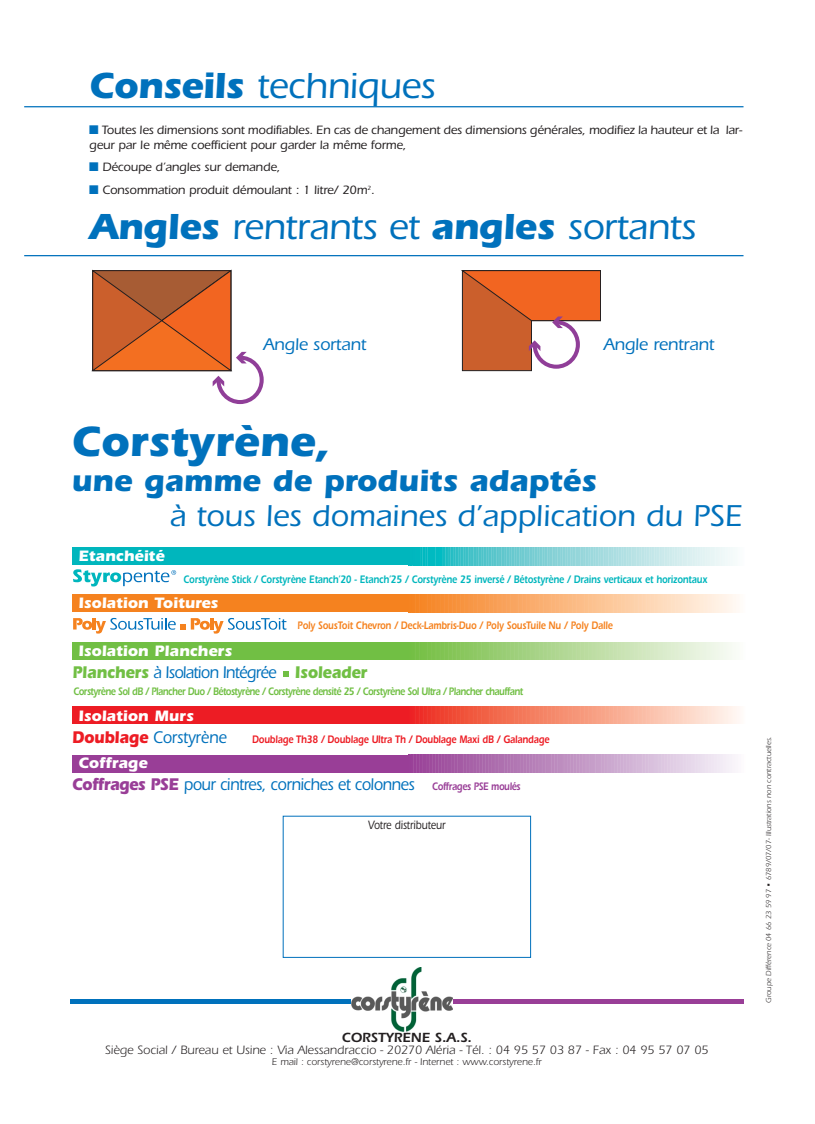
<style>
.page{position:relative;width:815px;height:1124px;background:#fff}
.page>*{position:absolute;margin:0;border:0;box-sizing:border-box;transform-origin:0 0}
.t1{font:700 43.75px "Itc Eras";color:#0071bc}
.t2{font:500 37.5px "Itc Eras";letter-spacing:-.01em;color:#0071bc}
.t3{font:500 31.25px "Itc Eras";color:#0071bc}
.t4{font:700 31.25px "Itc Eras";color:#0071bc}
.t5{font:500 17.5px "Itc Eras";letter-spacing:-.03em;color:#0071bc;scale:.9 1}
.t6{font:500 17.5px "Itc Eras";letter-spacing:-.01em;color:#0071bc}
.t7{font:500 17.5px "Itc Eras";letter-spacing:-.01em;color:#0071bc;scale:.9 1}
.t8{font:700 17.5px "Itc Eras";letter-spacing:-.015em;color:#71bf44;scale:.9 1}
.t9{font:700 15.62px "Itc Eras";color:#fff}
.t10{font:600 13.75px "Itc Eras";color:#231f20}
.t11{font:500 12.5px/15.2px "Itc Eras";letter-spacing:-.01em;color:#231f20}
.t12{font:12.5px "Itc Eras";color:#231f20}
.t13{font:500 12.5px "Itc Eras";letter-spacing:-.01em;color:#231f20;scale:.8 1}
.t14{font:600 11.25px "Itc Eras";letter-spacing:-.015em;color:#00b6bd;scale:.8 1}
.t15{font:600 11.25px "Itc Eras";letter-spacing:-.05em;color:#71bf44;scale:.8 1}
.t16{font:600 11.25px "Itc Eras";letter-spacing:-.015em;color:#f5821f;scale:.8 1}
.t17{font:600 11.25px "Itc Eras";letter-spacing:-.015em;color:#ed1c24;scale:.8 1}
.t18{font:10px "Itc Eras";color:#231f20}
.t19{font:7.5px "Itc Eras";color:#231f20}
.s1{font-weight:700}
.s2{color:#0071bc}
.s3{font-weight:700;color:#71bf44}
.s4{font-weight:700;color:#ed1c24}
.s5{font-weight:700;color:#993e97}
.s6{font-weight:600;font-size:11.25px;color:#993e97}
</style>
<div class="page">
<svg style="left:91px;top:270px;width:173px;height:134px"></svg>
<svg style="left:461px;top:270px;width:140px;height:101px"></svg>
<svg style="left:70px;top:999px;width:281px;height:3px"></svg>
<svg style="left:452px;top:998px;width:291px;height:4px"></svg>
<hr style="left:24px;top:106px;width:719px;height:1px;background:#0071bc">
<hr style="left:24px;top:255px;width:719px;height:1px;background:#0071bc">
<div style="left:72px;top:547px;width:340px;height:18px;background:#00b6bd"></div>
<svg style="left:412px;top:547px;width:321px;height:18px;background:#8cd7db"></svg>
<div style="left:72px;top:594px;width:340px;height:18px;background:#f5821f"></div>
<svg style="left:412px;top:594px;width:325px;height:18px;background:#fbbc87"></svg>
<div style="left:72px;top:642px;width:340px;height:17px;background:#71bf44"></div>
<svg style="left:412px;top:642px;width:321px;height:17px;background:#b5da9a"></svg>
<div style="left:72px;top:706px;width:340px;height:17px;background:#ed1c24"></div>
<svg style="left:412px;top:706px;width:327px;height:17px;background:#f6957f"></svg>
<svg style="left:73px;top:569px;width:103px;height:17px"></svg>
<div style="left:72px;top:754px;width:340px;height:18px;background:#993e97"></div>
<svg style="left:410px;top:754px;width:325px;height:18px;background:#c497c6"></svg>
<svg style="left:73px;top:618px;width:214px;height:15px"></svg>
<svg style="left:283px;top:671px;width:5px;height:5px"></svg>
<img style="left:351px;top:967px;width:101px;height:64px">
<h2 class="t2" style="left:89px;top:72px;width:348px"><span class="s1">Conseils</span> techniques</h2>
<p class="t11" style="left:89px;top:124px;width:655px"><span class="s2">■</span> Toutes les dimensions sont modifiables. En cas de changement des dimensions générales, modifiez la hauteur et la lar&shy;geur par le même coefficient pour garder la même forme,</p>
<p class="t11" style="left:89px;top:161px;width:193px"><span class="s2">■</span> Découpe d’angles sur demande,</p>
<p class="t11" style="left:89px;top:183px;width:287px"><span class="s2">■</span> Consommation produit démoulant : 1 litre/ 20m<sup>2</sup>.</p>
<h2 class="t2" style="left:89px;top:214px;width:608px"><span class="s1">Angles</span> rentrants et <span class="s1">angles</span> sortants</h2>
<h3 class="t6" style="left:264px;top:338px;width:104px">Angle sortant</h3>
<h3 class="t6" style="left:604px;top:338px;width:112px">Angle rentrant</h3>
<h1 class="t1" style="left:72px;top:427px;width:260px">Corstyrène,</h1>
<h3 class="t4" style="left:72px;top:470px;width:527px">une gamme de produits adaptés</h3>
<h3 class="t3" style="left:170px;top:505px;width:574px">à tous les domaines d’application du PSE</h3>
<p class="t9" style="left:78px;top:550px;width:88px">Etanchéité</p>
<p class="t9" style="left:78px;top:597px;width:141px">Isolation Toitures</p>
<p class="t9" style="left:78px;top:645px;width:155px">Isolation Planchers</p>
<p class="t14" style="left:184px;top:575px;width:656px">Corstyrène Stick / Corstyrène Etanch’20 - Etanch’25 / Corstyrène 25 inversé / Bétostyrène / Drains verticaux et horizontaux</p>
<p class="t16" style="left:298px;top:621px;width:396px">Poly SousToit Chevron / Deck-Lambris-Duo / Poly SousTuile Nu / Poly Dalle</p>
<h3 class="t5" style="left:72px;top:666px;width:228px"><span class="s3">Planchers</span> à Isolation Intégrée</h3>
<h3 class="t8" style="left:295px;top:666px;width:82px">Isoleader</h3>
<p class="t15" style="left:74px;top:687px;width:564px">Corstyrène Sol dB / Plancher Duo / Bétostyrène / Corstyrène densité 25 / Corstyrène Sol Ultra / Plancher chauffant</p>
<p class="t9" style="left:78px;top:710px;width:117px">Isolation Murs</p>
<h3 class="t7" style="left:72px;top:731px;width:173px"><span class="s4">Doublage</span> Corstyrène</h3>
<p class="t17" style="left:252px;top:735px;width:373px">Doublage Th38 / Doublage Ultra Th / Doublage Maxi dB / Galandage</p>
<p class="t9" style="left:78px;top:757px;width:71px">Coffrage</p>
<h3 class="t5" style="left:72px;top:778px;width:500px"><span class="s5">Coffrages PSE</span> pour cintres, corniches et colonnes <span class="s6">Coffrages PSE moulés</span></h3>
<p class="t13" style="left:368px;top:820px;width:98px">Votre distributeur</p>
<p class="t10" style="left:342px;top:1032px;width:132px">CORSTYRÈNE S.A.S.</p>
<p class="t12" style="left:105px;top:1045px;width:605px">Siège Social / Bureau et Usine : Via Alessandraccio - 20270 Aléria - Tél. : 04 95 57 03 87 - Fax : 04 95 57 07 05</p>
<p class="t18" style="left:272px;top:1058px;width:271px">E mail : corstyrene@corstyrene.fr - Internet : www.corstyrene.fr</p>
<p class="t19" style="left:766px;top:1002px;width:267px;rotate:-90deg">Groupe Différence 04 66 23 59 97 • 6789/07/07- Illustrations non contractuelles.</p>
</div>
